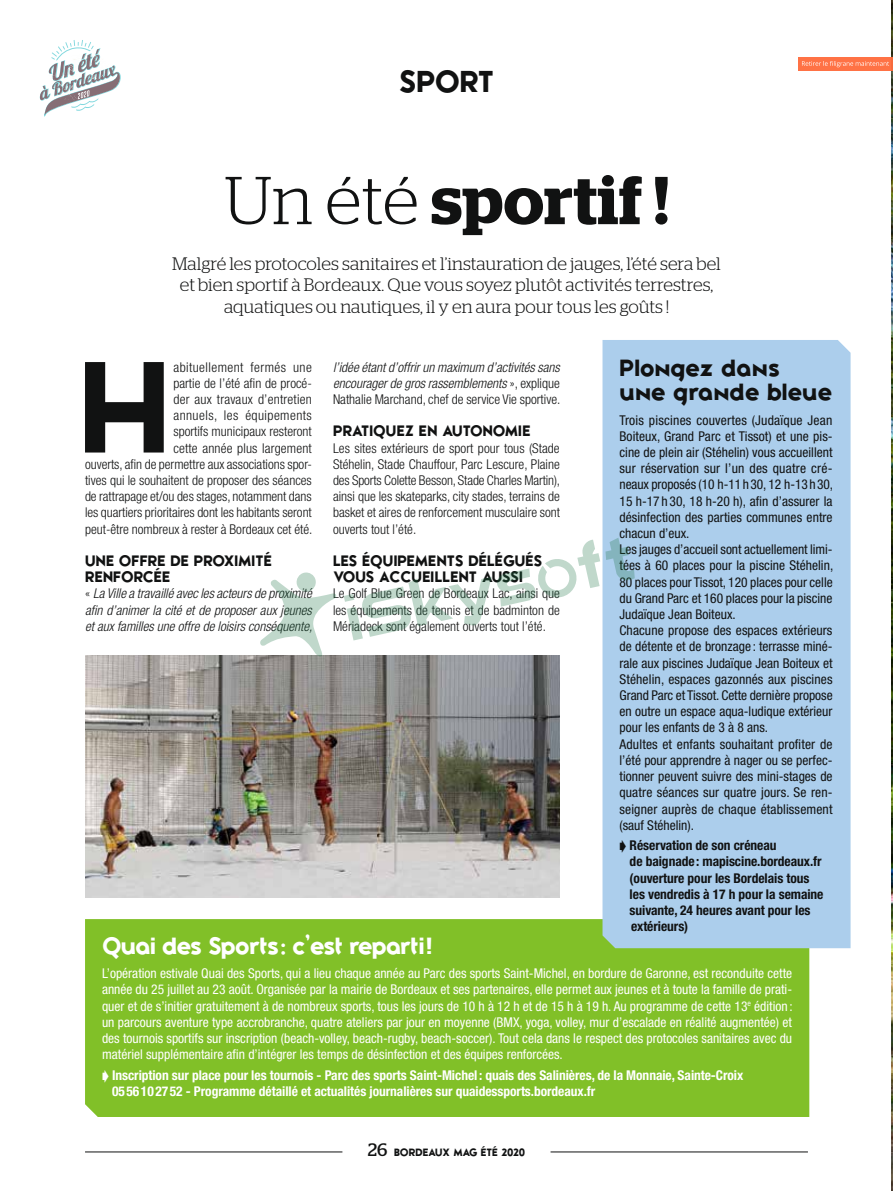
<style>
.page{position:relative;width:893px;height:1191px;background:#fff}
.page>*{position:absolute;margin:0;border:0;box-sizing:border-box;transform-origin:0 0}
.t1{font:900 129.15px "Zeronero";color:#111212}
.t2{font:600 67.5px "Stag";letter-spacing:.01em;color:#111212}
.t3{font:900 30px "Zeronero";letter-spacing:-.02em;color:#111212}
.t4{font:900 23.25px "Zeronero";letter-spacing:-.045em;color:#fff}
.t5{font:900 23.25px/24px "Zeronero";letter-spacing:-.005em;color:#111212}
.t6{font:300 18px/21.6px "Stag";color:#111212;text-align:center}
.t7{font:900 15px/16.2px "Zeronero";color:#111212}
.t8{font:condensed 13.5px/16.2px "Helvetica Neue LT Std";color:#111212}
.t9{font:300 condensed 13.5px/16.2px "Helvetica Neue LT Std";color:#111212;text-align:justify}
.t10{font:condensed 13.5px/16.2px "Helvetica Neue LT Std";color:#fff;text-align:justify}
.t11{font:italic 300 condensed 13.5px/16.2px "Helvetica Neue LT Std";color:#111212;text-align:justify}
.t12{font:700 condensed 13.5px/16.2px "Helvetica Neue LT Std";letter-spacing:-.005em;color:#fff}
.t13{font:700 condensed 13.5px/16.2px "Helvetica Neue LT Std";letter-spacing:-.005em;color:#111212}
.t14{font:900 10.5px "Zeronero";letter-spacing:-.015em;color:#111212}
.s1{font-weight:300}
.s2{font-style:normal}
.s3{font-family:"Stag";font-weight:400;font-size:18px}
</style>
<div class="page">
<hr style="left:85px;top:1151px;width:723px;height:1px;background:#111212">
<div style="left:342px;top:1139px;width:209px;height:23px;background:#fff"></div>
<img style="left:891px;top:0;width:2px;height:1191px">
<svg style="left:40px;top:40px;width:81px;height:76px"></svg>
<img style="left:85px;top:655px;width:475px;height:242px">
<div style="left:85px;top:919px;width:724px;height:198px;background:#81c028"></div>
<div style="left:602px;top:340px;width:248px;height:608px;background:#acceec"></div>
<img style="left:260px;top:537px;width:375px;height:120px">
<img style="left:798px;top:57px;width:95px;height:13px">
<img style="left:802px;top:61px;width:34px;height:5px">
<svg style="left:103px;top:1069px;width:6px;height:13px"></svg>
<svg style="left:620px;top:840px;width:6px;height:13px"></svg>
<h3 class="t3" style="left:399px;top:63px;width:97px">SPORT</h3>
<h2 class="t2" style="left:224px;top:161px;width:446px"><span class="s1">Un été</span> sportif !</h2>
<h3 class="t6" style="left:172px;top:252px;width:550px">Malgré les protocoles sanitaires et l’instauration de jauges, l’été sera bel et bien sportif à Bordeaux. Que vous soyez plutôt activités terrestres, aquatiques ou nautiques, il y en aura pour tous les goûts !</h3>
<h3 class="t5" style="left:619px;top:356px;width:214px">Plongez dans<br>une grande bleue</h3>
<p class="t8" style="left:619px;top:411px;width:215px">Trois piscines couvertes (Judaïque Jean Boiteux, Grand Parc et Tissot) et une pis&shy;cine de plein air (Stéhelin) vous accueillent sur réservation sur l’un des quatre cré&shy;neaux proposés (10 h-11h30, 12 h-13h30, 15 h-17 h 30, 18 h-20 h), afin d’assurer la désinfection des parties communes entre chacun d’eux.<br>Les jauges d’accueil sont actuellement limi&shy;tées à 60 places pour la piscine Stéhelin, 80 places pour Tissot, 120 places pour celle du Grand Parc et 160 places pour la piscine Judaïque Jean Boiteux.<br>Chacune propose des espaces extérieurs de détente et de bronzage : terrasse miné&shy;rale aux piscines Judaïque Jean Boiteux et Stéhelin, espaces gazonnés aux piscines Grand Parc et Tissot. Cette dernière propose en outre un espace aqua-ludique extérieur pour les enfants de 3 à 8 ans.<br>Adultes et enfants souhaitant profiter de l’été pour apprendre à nager ou se perfec&shy;tionner peuvent suivre des mini-stages de quatre séances sur quatre jours. Se ren&shy;seigner auprès de chaque établissement (sauf Stéhelin).</p>
<p class="t13" style="left:630px;top:837px;width:195px">Réservation de son créneau<br>de baignade: mapiscine.bordeaux.fr (ouverture pour les Bordelais tous les vendredis à 17 h pour la semaine suivante, 24 heures avant pour les extérieurs)</p>
<p class="t9" style="left:85px;top:358px;width:229px;text-align:right">abituellement fermés une<br>partie de l’été afin de procé-<br>der aux travaux d’entretien<br>annuels, les équipements<br>sportifs municipaux resteront<br>cette année plus largement<br>ouverts, afin de permettre aux associations spor&shy;tives qui le souhaitent de proposer des séances de rattrapage et/ou des stages, notamment dans les quartiers prioritaires dont les habitants seront peut-être nombreux à rester à Bordeaux cet été.</p>
<p class="t7" style="left:85px;top:552px;width:188px">UNE OFFRE DE PROXIMITÉ<br>RENFORCÉE</p>
<p class="t11" style="left:85px;top:586px;width:229px"><span class="s2">«</span> La Ville a travaillé avec les acteurs de proximité afin d’animer la cité et de proposer aux jeunes et aux familles une offre de loisirs conséquente,</p>
<p class="t11" style="left:333px;top:359px;width:229px">l’idée étant d’offrir un maximum d’activités sans encourager de gros rassemblements <span class="s2">», explique Nathalie Marchand, chef de service Vie sportive.</span></p>
<p class="t7" style="left:333px;top:423px;width:199px">PRATIQUEZ EN AUTONOMIE</p>
<p class="t9" style="left:333px;top:439px;width:229px">Les sites extérieurs de sport pour tous (Stade Stéhelin, Stade Chauffour, Parc Lescure, Plaine des Sports Colette Besson, Stade Charles Martin), ainsi que les skateparks, city stades, terrains de basket et aires de renforcement musculaire sont ouverts tout l’été.</p>
<p class="t7" style="left:333px;top:552px;width:211px">LES ÉQUIPEMENTS DÉLÉGUÉS<br>VOUS ACCUEILLENT AUSSI</p>
<p class="t9" style="left:333px;top:585px;width:228px">Le Golf Blue Green de Bordeaux Lac, ainsi que les équipements de tennis et de badminton de Mériadeck sont également ouverts tout l’été.</p>
<h1 class="t1" style="left:79px;top:327px;width:92px">H</h1>
<h3 class="t4" style="left:102px;top:931px;width:332px">Quai des Sports: c’est reparti!</h3>
<p class="t10" style="left:102px;top:965px;width:692px">L’opération estivale Quai des Sports, qui a lieu chaque année au Parc des sports Saint-Michel, en bordure de Garonne, est reconduite cette année du 25 juillet au 23 août. Organisée par la mairie de Bordeaux et ses partenaires, elle permet aux jeunes et à toute la famille de prati&shy;quer et de s’initier gratuitement à de nombreux sports, tous les jours de 10 h à 12 h et de 15 h à 19 h. Au programme de cette 13<sup>e</sup> édition : un parcours aventure type accrobranche, quatre ateliers par jour en moyenne (BMX, yoga, volley, mur d’escalade en réalité augmentée) et des tournois sportifs sur inscription (beach-volley, beach-rugby, beach-soccer). Tout cela dans le respect des protocoles sanitaires avec du matériel supplémentaire afin d’intégrer les temps de désinfection et des équipes renforcées.</p>
<p class="t12" style="left:112px;top:1066px;width:633px">Inscription sur place pour les tournois - Parc des sports Saint-Michel: quais des Salinières, de la Monnaie, Sainte-Croix<br>0556102752 - Programme détaillé et actualités journalières sur quaidessports.bordeaux.fr</p>
<p class="t14" style="left:368px;top:1145px;width:159px"><span class="s3">26</span> BORDEAUX MAG ÉTÉ 2020</p>
</div>
